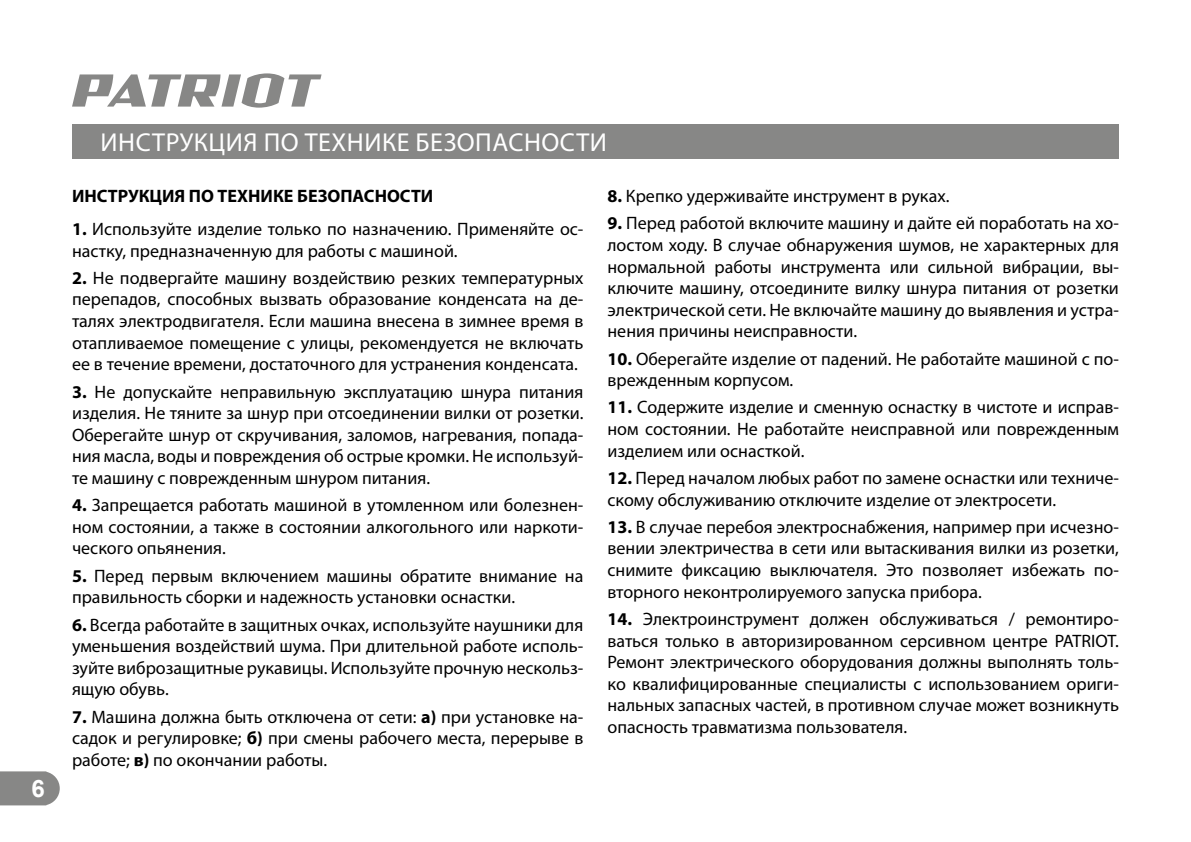
<style>
.page{position:relative;width:1191px;height:842px;background:#fff}
.page>*{position:absolute;margin:0;border:0;box-sizing:border-box;transform-origin:0 0}
.t1{font:26px "Myriad Pro";letter-spacing:.02em;color:#fff}
.t2{font:700 24px "Arial";color:#fff}
.t3{font:18px/21.6px "Myriad Pro";color:#000;text-align:justify}
.t4{font:700 18px "Myriad Pro";color:#000}
.s1{font-weight:700}
</style>
<div class="page">
<svg style="left:0;top:771px;width:60px;height:34px;background:#8f8f8e"></svg>
<svg style="left:72px;top:73px;width:249px;height:35px"></svg>
<div style="left:72px;top:124px;width:1047px;height:34px;background:#878786"></div>
<h2 class="t2" style="left:31px;top:775px;width:15px">6</h2>
<h1 class="t1" style="left:101px;top:129px;width:508px">ИНСТРУКЦИЯ ПО ТЕХНИКЕ БЕЗОПАСНОСТИ</h1>
<p class="t4" style="left:72px;top:187px;width:363px">ИНСТРУКЦИЯ ПО ТЕХНИКЕ БЕЗОПАСНОСТИ</p>
<p class="t3" style="left:72px;top:219px;width:513px"><span class="s1">1.</span> Используйте изделие только по назначению. Применяйте ос&shy;настку, предназначенную для работы с машиной.</p>
<p class="t3" style="left:72px;top:267px;width:513px"><span class="s1">2.</span> Не подвергайте машину воздействию резких температурных перепадов, способных вызвать образование конденсата на де&shy;талях электродвигателя. Если машина внесена в зимнее время в отапливаемое помещение с улицы, рекомендуется не включать ее в течение времени, достаточного для устранения конденсата.</p>
<p class="t3" style="left:72px;top:381px;width:513px"><span class="s1">3.</span> Не допускайте неправильную эксплуатацию шнура питания изделия. Не тяните за шнур при отсоединении вилки от розетки.<br>Оберегайте шнур от скручивания, заломов, нагревания, попада&shy;ния масла, воды и повреждения об острые кромки. Не используй&shy;те машину с поврежденным шнуром питания.</p>
<p class="t3" style="left:72px;top:495px;width:513px"><span class="s1">4.</span> Запрещается работать машиной в утомленном или болезнен&shy;ном состоянии, а также в состоянии алкогольного или наркоти&shy;ческого опьянения.</p>
<p class="t3" style="left:72px;top:565px;width:513px"><span class="s1">5.</span> Перед первым включением машины обратите внимание на правильность сборки и надежность установки оснастки.</p>
<p class="t3" style="left:72px;top:614px;width:513px"><span class="s1">6.</span> Всегда работайте в защитных очках, используйте наушники для уменьшения воздействий шума. При длительной работе исполь&shy;зуйте виброзащитные рукавицы. Используйте прочную нескольз&shy;ящую обувь.</p>
<p class="t3" style="left:72px;top:706px;width:513px"><span class="s1">7.</span> Машина должна быть отключена от сети: <span class="s1">а)</span> при установке на&shy;садок и регулировке; <span class="s1">б)</span> при смены рабочего места, перерыве в работе; <span class="s1">в)</span> по окончании работы.</p>
<p class="t3" style="left:607px;top:186px;width:343px"><span class="s1">8.</span> Крепко удерживайте инструмент в руках.</p>
<p class="t3" style="left:607px;top:213px;width:513px"><span class="s1">9.</span> Перед работой включите машину и дайте ей поработать на хо&shy;лостом ходу. В случае обнаружения шумов, не характерных для нормальной работы инструмента или сильной вибрации, вы&shy;ключите машину, отсоедините вилку шнура питания от розетки электрической сети. Не включайте машину до выявления и устра&shy;нения причины неисправности.</p>
<p class="t3" style="left:607px;top:348px;width:513px"><span class="s1">10.</span> Оберегайте изделие от падений. Не работайте машиной с по&shy;врежденным корпусом.</p>
<p class="t3" style="left:607px;top:397px;width:513px"><span class="s1">11.</span> Содержите изделие и сменную оснастку в чистоте и исправ&shy;ном состоянии. Не работайте неисправной или поврежденным изделием или оснасткой.</p>
<p class="t3" style="left:607px;top:468px;width:513px"><span class="s1">12.</span> Перед началом любых работ по замене оснастки или техниче&shy;скому обслуживанию отключите изделие от электросети.</p>
<p class="t3" style="left:607px;top:516px;width:513px"><span class="s1">13.</span> В случае перебоя электроснабжения, например при исчезно&shy;вении электричества в сети или вытаскивания вилки из розетки, снимите фиксацию выключателя. Это позволяет избежать по&shy;вторного неконтролируемого запуска прибора.</p>
<p class="t3" style="left:607px;top:608px;width:513px"><span class="s1">14.</span> Электроинструмент должен обслуживаться / ремонтиро&shy;ваться только в авторизированном серсивном центре PATRIOT.<br>Ремонт электрического оборудования должны выполнять толь&shy;ко квалифицированные специалисты с использованием ориги&shy;нальных запасных частей, в противном случае может возникнуть опасность травматизма пользователя.</p>
</div>
